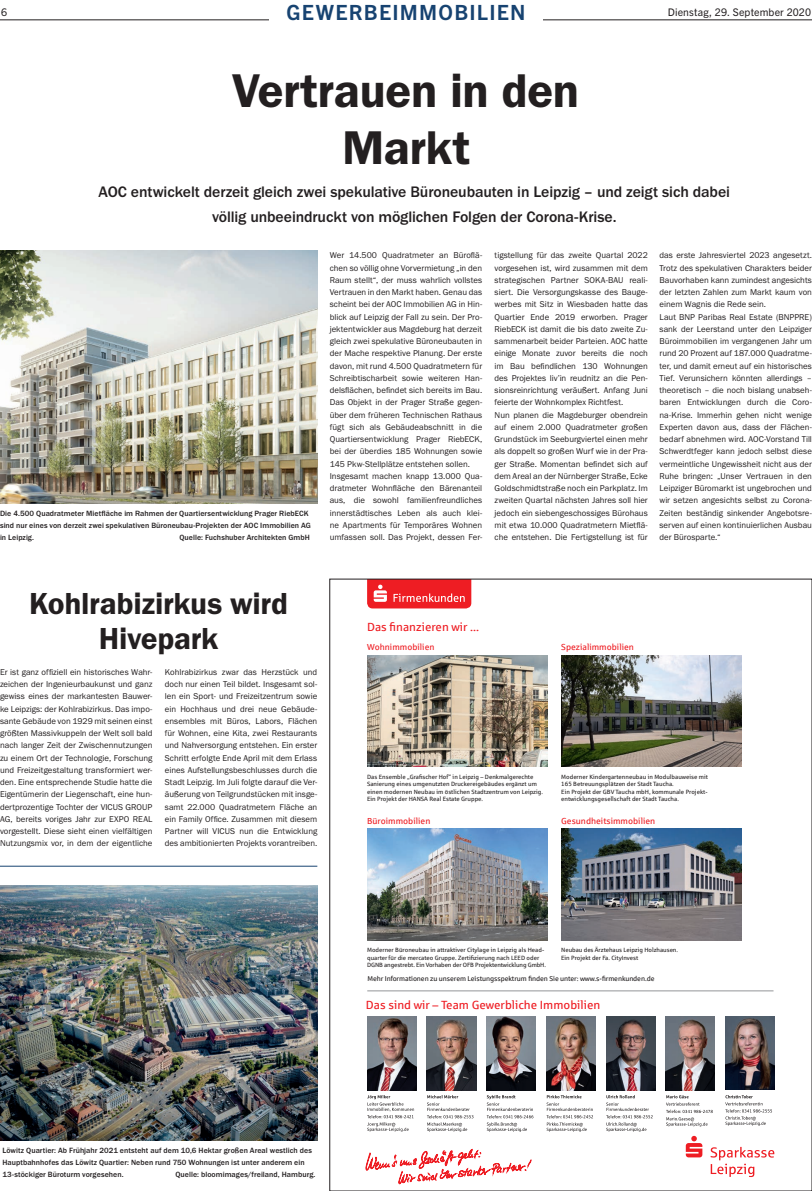
<style>
.page{position:relative;width:812px;height:1191px;background:#fff}
.page>*{position:absolute;margin:0;border:0;box-sizing:border-box;transform-origin:0 0}
.t1{font:49px/56.9px "Franklin Gothic URW Dem";letter-spacing:-.015em;color:#231f20;text-align:center}
.t2{font:31.5px/35px "Franklin Gothic URW Dem";letter-spacing:-.01em;color:#231f20;text-align:center}
.t3{font:700 21px "Trade Gothic Next LT Pro";letter-spacing:.055em;color:#174371}
.t4{font:500 15.75px/24.5px "Franklin Gothic URW";letter-spacing:-.005em;color:#231f20;text-align:center}
.t5{font:11.81px "Sparkasse Rg";color:#ee1d23}
.t6{font:10.5px "Trade Gothic Next LT Pro";letter-spacing:.01em;color:#231f20}
.t7{font:8.75px/12.2px "Franklin Gothic URW Boo";color:#231f20}
.t8{font:8.75px "Sparkasse Rg";color:#ee1d23}
.t9{font:500 7.88px/12.2px "Franklin Gothic URW";letter-spacing:.005em;color:#231f20}
.t10{font:7px "Sparkasse Rg";letter-spacing:-.01em;color:#231f20}
.t11{font:6.12px/7.4px "Sparkasse Rg";color:#231f20}
</style>
<div class="page">
<hr style="left:0;top:20px;width:811px;height:1px;background:#231f20">
<div style="left:269px;top:8px;width:273px;height:23px;background:#fff"></div>
<img style="left:0;top:251px;width:317px;height:252px">
<img style="left:0;top:885px;width:317px;height:255px">
<img style="left:367px;top:828px;width:179px;height:112px">
<img style="left:561px;top:828px;width:179px;height:112px">
<svg style="left:367px;top:581px;width:104px;height:27px;background:#ef373c"></svg>
<svg style="left:365px;top:1149px;width:166px;height:35px"></svg>
<svg style="left:685px;top:1135px;width:17px;height:22px"></svg>
<svg style="left:710px;top:1146px;width:63px;height:31px"></svg>
<hr style="left:367px;top:990px;width:406px;height:1px;background:#939598">
<img style="left:367px;top:655px;width:179px;height:112px">
<img style="left:561px;top:655px;width:179px;height:112px">
<svg style="left:427px;top:1095px;width:46px;height:36px"></svg>
<img style="left:426px;top:1016px;width:50px;height:74px">
<img style="left:486px;top:1016px;width:49px;height:74px">
<img style="left:546px;top:1016px;width:49px;height:74px">
<svg style="left:546px;top:1095px;width:46px;height:36px"></svg>
<img style="left:606px;top:1016px;width:49px;height:74px">
<svg style="left:606px;top:1095px;width:46px;height:36px"></svg>
<img style="left:725px;top:1016px;width:48px;height:73px">
<svg style="left:367px;top:1095px;width:47px;height:36px"></svg>
<img style="left:367px;top:1016px;width:49px;height:74px">
<svg style="left:725px;top:1095px;width:46px;height:30px"></svg>
<svg style="left:666px;top:1095px;width:46px;height:31px"></svg>
<img style="left:665px;top:1017px;width:49px;height:73px">
<svg style="left:486px;top:1095px;width:47px;height:36px"></svg>
<hr style="left:0;top:866px;width:317px;height:1px;background:#174371">
<p class="t6" style="left:1px;top:5px;width:8px">6</p>
<h3 class="t3" style="left:286px;top:-2px;width:240px">GEWERBEIMMOBILIEN</h3>
<p class="t6" style="left:667px;top:5px;width:145px">Dienstag, 29. September 2020</p>
<h1 class="t1" style="left:232px;top:62px;width:348px">Vertrauen in den<br>Markt</h1>
<h3 class="t4" style="left:99px;top:179px;width:632px">AOC entwickelt derzeit gleich zwei spekulative Büroneubauten in Leipzig – und zeigt sich dabei völlig unbeeindruckt von möglichen Folgen der Corona-Krise.</h3>
<p class="t7" style="left:329px;top:249px;width:154px">Wer 14.500 Quadratmeter an Büroflä&shy;chen so völlig ohne Vorvermietung „in den Raum stellt“, der muss wahrlich vollstes Vertrauen in den Markt haben. Genau das scheint bei der AOC Immobilien AG in Hin&shy;blick auf Leipzig der Fall zu sein. Der Pro&shy;jektentwickler aus Magdeburg hat derzeit gleich zwei spekulative Büroneubauten in der Mache respektive Planung. Der erste davon, mit rund 4.500 Quadratmetern für Schreibtischarbeit sowie weiteren Han&shy;delsflächen, befindet sich bereits im Bau.<br>Das Objekt in der Prager Straße gegen&shy;über dem früheren Technischen Rathaus fügt sich als Gebäudeabschnitt in die Quartiersentwicklung Prager RiebECK, bei der überdies 185 Wohnungen sowie 145 Pkw-Stellplätze entstehen sollen.<br>Insgesamt machen knapp 13.000 Qua&shy;dratmeter Wohnfläche den Bärenanteil aus, die sowohl familienfreundliches innerstädtisches Leben als auch klei&shy;ne Apartments für Temporäres Wohnen umfassen soll. Das Projekt, dessen Fer-</p>
<p class="t7" style="left:494px;top:249px;width:155px">tigstellung für das zweite Quartal 2022 vorgesehen ist, wird zusammen mit dem strategischen Partner SOKA-BAU reali&shy;siert. Die Versorgungskasse des Bauge&shy;werbes mit Sitz in Wiesbaden hatte das Quartier Ende 2019 erworben. Prager RiebECK ist damit die bis dato zweite Zu&shy;sammenarbeit beider Parteien. AOC hatte einige Monate zuvor bereits die noch im Bau befindlichen 130 Wohnungen des Projektes liv’in reudnitz an die Pen&shy;sionsreinrichtung veräußert. Anfang Juni feierte der Wohnkomplex Richtfest.<br>Nun planen die Magdeburger obendrein auf einem 2.000 Quadratmeter großen Grundstück im Seeburgviertel einen mehr als doppelt so großen Wurf wie in der Pra&shy;ger Straße. Momentan befindet sich auf dem Areal an der Nürnberger Straße, Ecke Goldschmidtstraße noch ein Parkplatz. Im zweiten Quartal nächsten Jahres soll hier jedoch ein siebengeschossiges Bürohaus mit etwa 10.000 Quadratmetern Mietflä&shy;che entstehen. Die Fertigstellung ist für</p>
<p class="t7" style="left:659px;top:249px;width:154px">das erste Jahresviertel 2023 angesetzt.<br>Trotz des spekulativen Charakters beider Bauvorhaben kann zumindest angesichts der letzten Zahlen zum Markt kaum von einem Wagnis die Rede sein.<br>Laut BNP Paribas Real Estate (BNPPRE) sank der Leerstand unter den Leipziger Büroimmobilien im vergangenen Jahr um rund 20 Prozent auf 187.000 Quadratme&shy;ter, und damit erneut auf ein historisches Tief. Verunsichern könnten allerdings – theoretisch – die noch bislang unabseh&shy;baren Entwicklungen durch die Coro&shy;na-Krise. Immerhin gehen nicht wenige Experten davon aus, dass der Flächen&shy;bedarf abnehmen wird. AOC-Vorstand Till Schwerdtfeger kann jedoch selbst diese vermeintliche Ungewissheit nicht aus der Ruhe bringen: „Unser Vertrauen in den Leipziger Büromarkt ist ungebrochen und wir setzen angesichts selbst zu Corona-Zeiten beständig sinkender Angebotsre&shy;serven auf einen kontinuierlichen Ausbau der Bürosparte.“</p>
<p class="t9" style="left:0;top:507px;width:312px">Die 4.500 Quadratmeter Mietfläche im Rahmen der Quartiersentwicklung Prager RiebECK sind nur eines von derzeit zwei spekulativen Büroneubau-Projekten der AOC Immobilien AG in Leipzig.</p>
<p class="t9" style="left:179px;top:531px;width:132px">Quelle: Fuchshuber Architekten GmbH</p>
<h2 class="t2" style="left:29px;top:585px;width:260px">Kohlrabizirkus wird<br>Hivepark</h2>
<p class="t7" style="left:0;top:665px;width:154px;text-align:justify">Er ist ganz offiziell ein historisches Wahr&shy;zeichen der Ingenieurbaukunst und ganz gewiss eines der markantesten Bauwer&shy;ke Leipzigs: der Kohlrabizirkus. Das impo&shy;sante Gebäude von 1929 mit seinen einst größten Massivkuppeln der Welt soll bald nach langer Zeit der Zwischennutzungen zu einem Ort der Technologie, Forschung und Freizeitgestaltung transformiert wer&shy;den. Eine entsprechende Studie hatte die Eigentümerin der Liegenschaft, eine hun&shy;dertprozentige Tochter der VICUS GROUP AG, bereits voriges Jahr zur EXPO REAL vorgestellt. Diese sieht einen vielfältigen Nutzungsmix vor, in dem der eigentliche</p>
<p class="t7" style="left:165px;top:665px;width:154px;text-align:justify">Kohlrabizirkus zwar das Herzstück und doch nur einen Teil bildet. Insgesamt sol&shy;len ein Sport- und Freizeitzentrum sowie ein Hochhaus und drei neue Gebäude&shy;ensembles mit Büros, Labors, Flächen für Wohnen, eine Kita, zwei Restaurants und Nahversorgung entstehen. Ein erster Schritt erfolgte Ende April mit dem Erlass eines Aufstellungsbeschlusses durch die Stadt Leipzig. Im Juli folgte darauf die Ver&shy;äußerung von Teilgrundstücken mit insge&shy;samt 22.000 Quadratmetern Fläche an ein Family Office. Zusammen mit diesem Partner will VICUS nun die Entwicklung des ambitionierten Projekts vorantreiben.</p>
<h3 class="t5" style="left:367px;top:619px;width:113px">Das finanzieren wir ...</h3>
<p class="t8" style="left:367px;top:642px;width:69px">Wohnimmobilien</p>
<p class="t8" style="left:561px;top:642px;width:74px">Spezialimmobilien</p>
<p class="t11" style="left:367px;top:773px;width:177px">Das Ensemble „Grafischer Hof“ in Leipzig – Denkmalgerechte Sanierung eines umgenutzten Druckereigebäudes ergänzt um einen modernen Neubau im östlichen Stadtzentrum von Leipzig.<br>Ein Projekt der HANSA Real Estate Gruppe.</p>
<p class="t11" style="left:561px;top:773px;width:148px">Moderner Kindergartenneubau in Modulbauweise mit 165 Betreuungsplätzen der Stadt Taucha.<br>Ein Projekt der GBV Taucha mbH, kommunale Projekt&shy;entwicklungsgesellschaft der Stadt Taucha.</p>
<p class="t8" style="left:367px;top:815px;width:65px">Büroimmobilien</p>
<p class="t8" style="left:561px;top:815px;width:95px">Gesundheitsimmobilien</p>
<p class="t11" style="left:367px;top:946px;width:180px">Moderner Büroneubau in attraktiver Citylage in Leipzig als Head&shy;quarter für die mercateo Gruppe. Zertifizierung nach LEED oder<br>DGNB angestrebt. Ein Vorhaben der OFB Projektentwicklung GmbH.</p>
<p class="t11" style="left:561px;top:946px;width:118px">Neubau des Ärztehaus Leipzig Holzhausen.<br>Ein Projekt der Fa. CityInvest</p>
<p class="t10" style="left:367px;top:974px;width:288px">Mehr Informationen zu unserem Leistungsspektrum finden Sie unter: www.s-firmenkunden.de</p>
<h3 class="t5" style="left:365px;top:997px;width:236px">Das sind wir – Team Gewerbliche Immobilien</h3>
<p class="t9" style="left:2px;top:1144px;width:311px">Löwitz Quartier: Ab Frühjahr 2021 entsteht auf dem 10,6 Hektar großen Areal westlich des<br>Hauptbahnhofes das Löwitz Quartier: Neben rund 750 Wohnungen ist unter anderem ein<br>13-stöckiger Büroturm vorgesehen.</p>
<p class="t9" style="left:175px;top:1168px;width:141px">Quelle: bloomimages/freiland, Hamburg.</p>
</div>
